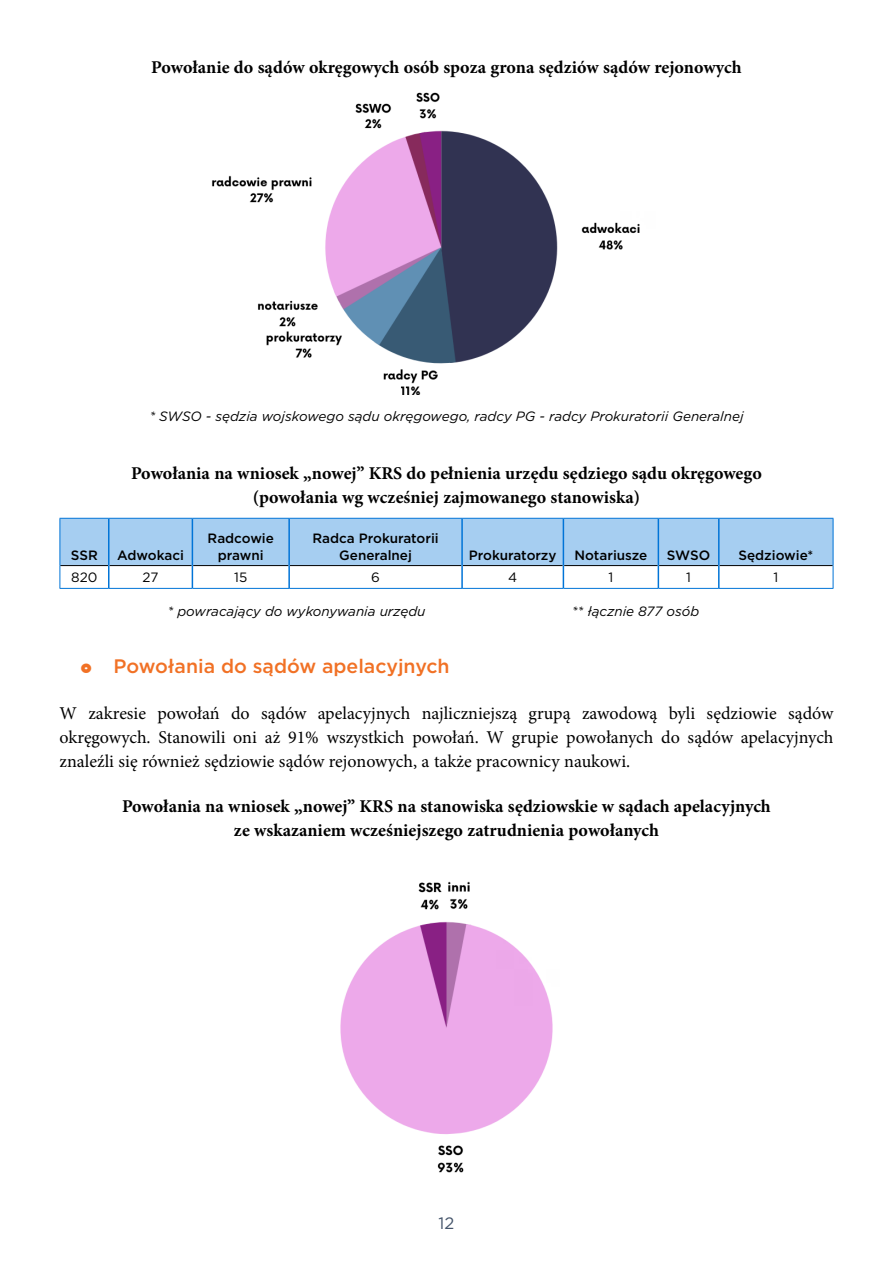
<style>
.page{position:relative;width:893px;height:1263px;background:#fff}
.page>*{position:absolute;margin:0;border:0;box-sizing:border-box;transform-origin:0 0}
.t1{font:500 19.5px "Gotham";color:#f17125}
.t2{font:700 18px/24px "Minion Pro";color:#000;text-align:center}
.t3{font:18px/24px "Minion Pro";color:#000;text-align:justify}
.t4{font:16.5px "Gotham";color:#44546a}
.t5{font:italic 13.5px "Gotham";color:#000}
.t6{font:500 13.5px/16.2px "Gotham";color:#000;text-align:center}
.t7{font:13.5px "Gotham";color:#000}
.s1{font-family:"Bauhaus 93";font-weight:400}
</style>
<div class="page">
<hr style="left:60px;top:588px;width:49px;height:1px;background:#0174d7">
<hr style="left:109px;top:588px;width:83px;height:1px;background:#0174d7">
<hr style="left:192px;top:588px;width:97px;height:1px;background:#0174d7">
<hr style="left:289px;top:588px;width:173px;height:1px;background:#0174d7">
<hr style="left:462px;top:588px;width:101px;height:1px;background:#0174d7">
<hr style="left:563px;top:588px;width:95px;height:1px;background:#0174d7">
<hr style="left:658px;top:588px;width:61px;height:1px;background:#0174d7">
<hr style="left:719px;top:588px;width:114px;height:1px;background:#0174d7">
<svg style="left:60px;top:518px;width:774px;height:70px"></svg>
<hr style="left:718px;top:566px;width:2px;height:22px;background:#0174d7">
<img style="left:212px;top:92px;width:428px;height:302px">
<img style="left:340px;top:881px;width:213px;height:292px">
<p class="t2" style="left:151px;top:55px;width:592px">Powołanie do sądów okręgowych osób spoza grona sędziów sądów rejonowych</p>
<p class="t5" style="left:149px;top:408px;width:596px">* SWSO - sędzia wojskowego sądu okręgowego, radcy PG - radcy Prokuratorii Generalnej</p>
<p class="t2" style="left:131px;top:461px;width:632px">Powołania na wniosek „nowej” KRS do pełnienia urzędu sędziego sądu okręgowego (powołania wg wcześniej zajmowanego stanowiska)</p>
<p class="t6" style="left:71px;top:546px;width:28px">SSR</p>
<p class="t6" style="left:117px;top:546px;width:68px">Adwokaci</p>
<p class="t6" style="left:208px;top:530px;width:68px">Radcowie prawni</p>
<p class="t6" style="left:312px;top:530px;width:128px">Radca Prokuratorii<br>Generalnej</p>
<p class="t6" style="left:469px;top:546px;width:89px">Prokuratorzy</p>
<p class="t6" style="left:574px;top:546px;width:74px">Notariusze</p>
<p class="t6" style="left:667px;top:546px;width:45px">SWSO</p>
<p class="t6" style="left:738px;top:546px;width:76px">Sędziowie*</p>
<p class="t7" style="left:71px;top:569px;width:28px">820</p>
<p class="t7" style="left:143px;top:569px;width:17px">27</p>
<p class="t7" style="left:234px;top:569px;width:15px">15</p>
<p class="t7" style="left:371px;top:569px;width:10px">6</p>
<p class="t7" style="left:508px;top:569px;width:11px">4</p>
<p class="t7" style="left:608px;top:569px;width:6px">1</p>
<p class="t7" style="left:686px;top:569px;width:6px">1</p>
<p class="t7" style="left:773px;top:569px;width:6px">1</p>
<p class="t5" style="left:168px;top:602px;width:260px">* powracający do wykonywania urzędu</p>
<p class="t5" style="left:572px;top:602px;width:129px">** łącznie 877 osób</p>
<p class="t1" style="left:81px;top:654px;width:370px"><span class="s1">o</span> Powołania do sądów apelacyjnych</p>
<p class="t3" style="left:60px;top:701px;width:775px">W zakresie powołań do sądów apelacyjnych najliczniejszą grupą zawodową byli sędziowie sądów okręgowych. Stanowili oni aż 91% wszystkich powołań. W grupie powołanych do sądów apelacyjnych znaleźli się również sędziowie sądów rejonowych, a także pracownicy naukowi.</p>
<p class="t2" style="left:122px;top:794px;width:650px">Powołania na wniosek „nowej” KRS na stanowiska sędziowskie w sądach apelacyjnych ze wskazaniem wcześniejszego zatrudnienia powołanych</p>
<p class="t4" style="left:439px;top:1213px;width:17px">12</p>
</div>
